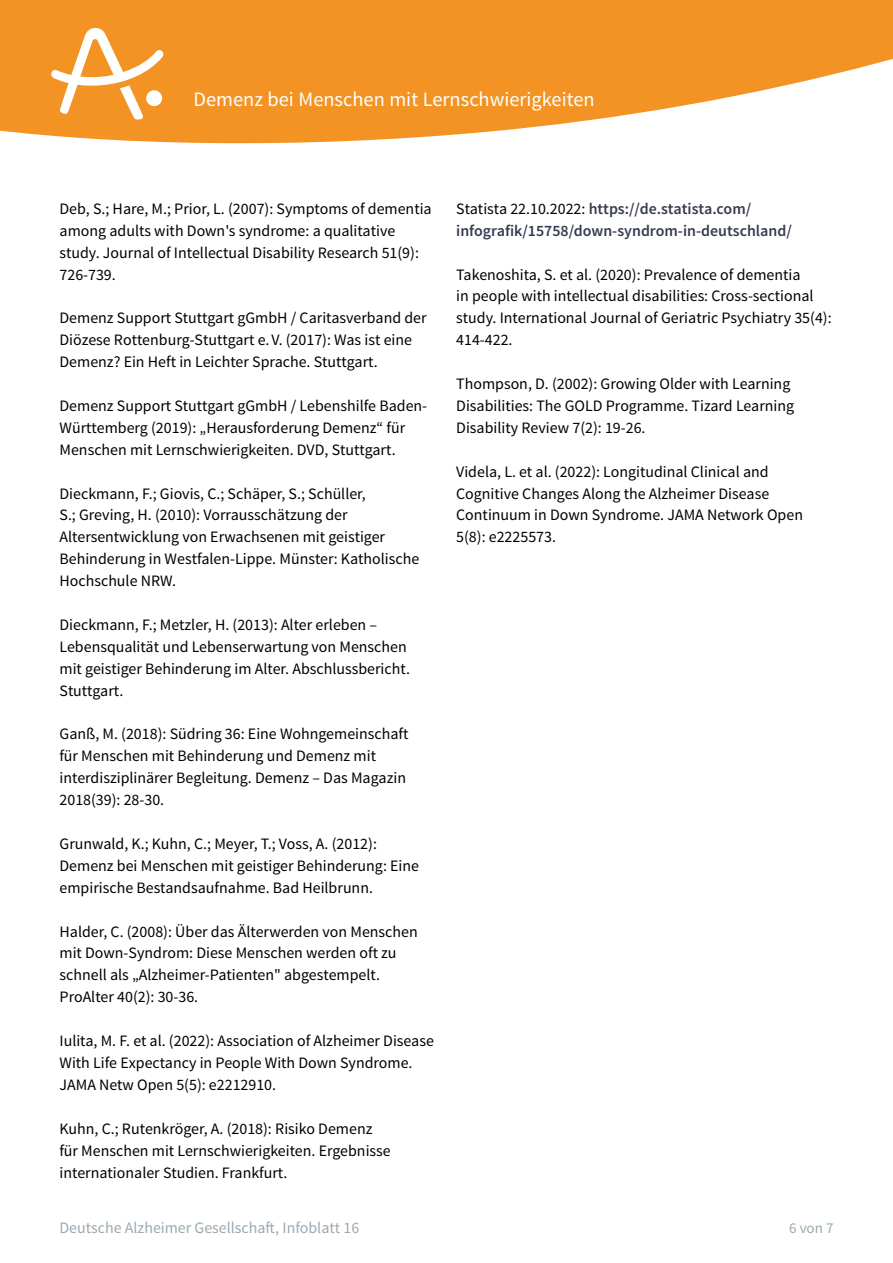
<style>
.page{position:relative;width:893px;height:1263px;background:#fff}
.page>*{position:absolute;margin:0;border:0;box-sizing:border-box;transform-origin:0 0}
.t1{font:20.4px "Source Sans Pro";color:#fff}
.Literatur{font:15.9px/21.9px "Source Sans Pro";color:#000}
.Literatur-2{font:600 15.9px/21.9px "Source Sans Pro";color:#363c50}
.t2{font:15.9px "Source Sans Pro";color:#9ca9b1}
.t3{font:15px "Source Sans Pro";color:#9ca9b1}
.s1{font-weight:400;color:#000}
</style>
<div class="page">
<svg style="left:0;top:0;width:893px;height:143px;fill:#f39323"></svg>
<svg style="left:51px;top:28px;width:112px;height:92px"></svg>
<p class="t1" style="left:193px;top:87px;width:403px">Demenz bei Menschen mit Lernschwierigkeiten</p>
<p class="Literatur" style="left:60px;top:198px;width:374px">Deb, S.; Hare, M.; Prior, L. (2007): Symptoms of dementia among adults with Down's syndrome: a qualitative study. Journal of Intellectual Disability Research 51(9):<br>726-739.</p>
<p class="Literatur" style="left:60px;top:307px;width:369px">Demenz Support Stuttgart gGmbH / Caritasverband der<br>Diözese Rottenburg-Stuttgart e.V. (2017): Was ist eine<br>Demenz? Ein Heft in Leichter Sprache. Stuttgart.</p>
<p class="Literatur" style="left:60px;top:395px;width:369px">Demenz Support Stuttgart gGmbH / Lebenshilfe Baden-<br>Württemberg (2019): „Herausforderung Demenz“ für<br>Menschen mit Lernschwierigkeiten. DVD, Stuttgart.</p>
<p class="Literatur" style="left:60px;top:483px;width:361px">Dieckmann, F.; Giovis, C.; Schäper, S.; Schüller,<br>S.; Greving, H. (2010): Vorrausschätzung der Altersentwicklung von Erwachsenen mit geistiger Behinderung in Westfalen-Lippe. Münster: Katholische Hochschule NRW.</p>
<p class="Literatur" style="left:60px;top:614px;width:352px">Dieckmann, F.; Metzler, H. (2013): Alter erleben – Lebensqualität und Lebenserwartung von Menschen mit geistiger Behinderung im Alter. Abschlussbericht.<br>Stuttgart.</p>
<p class="Literatur" style="left:60px;top:723px;width:351px">Ganß, M. (2018): Südring 36: Eine Wohngemeinschaft für Menschen mit Behinderung und Demenz mit interdisziplinärer Begleitung. Demenz – Das Magazin 2018(39): 28-30.</p>
<p class="Literatur" style="left:60px;top:833px;width:361px">Grunwald, K.; Kuhn, C.; Meyer, T.; Voss, A. (2012):<br>Demenz bei Menschen mit geistiger Behinderung: Eine empirische Bestandsaufnahme. Bad Heilbrunn.</p>
<p class="Literatur" style="left:60px;top:921px;width:360px">Halder, C. (2008): Über das Älterwerden von Menschen mit Down-Syndrom: Diese Menschen werden oft zu schnell als „Alzheimer-Patienten" abgestempelt.<br>ProAlter 40(2): 30-36.</p>
<p class="Literatur" style="left:60px;top:1030px;width:376px">Iulita, M. F. et al. (2022): Association of Alzheimer Disease<br>With Life Expectancy in People With Down Syndrome.<br>JAMA Netw Open 5(5): e2212910.</p>
<p class="Literatur" style="left:60px;top:1118px;width:333px">Kuhn, C.; Rutenkröger, A. (2018): Risiko Demenz für Menschen mit Lernschwierigkeiten. Ergebnisse internationaler Studien. Frankfurt.</p>
<p class="Literatur-2" style="left:456px;top:198px;width:337px"><span class="s1">Statista 22.10.2022:</span> https://de.statista.com/ infografik/15758/down-syndrom-in-deutschland/</p>
<p class="Literatur" style="left:456px;top:264px;width:377px">Takenoshita, S. et al. (2020): Prevalence of dementia<br>in people with intellectual disabilities: Cross-sectional study. International Journal of Geriatric Psychiatry 35(4):<br>414-422.</p>
<p class="Literatur" style="left:456px;top:373px;width:339px">Thompson, D. (2002): Growing Older with Learning<br>Disabilities: The GOLD Programme. Tizard Learning<br>Disability Review 7(2): 19-26.</p>
<p class="Literatur" style="left:456px;top:461px;width:348px">Videla, L. et al. (2022): Longitudinal Clinical and Cognitive Changes Along the Alzheimer Disease Continuum in Down Syndrome. JAMA Network Open 5(8): e2225573.</p>
<p class="t2" style="left:60px;top:1218px;width:301px">Deutsche Alzheimer Gesellschaft, Infoblatt 16</p>
<p class="t3" style="left:789px;top:1219px;width:46px">6 von 7</p>
</div>
